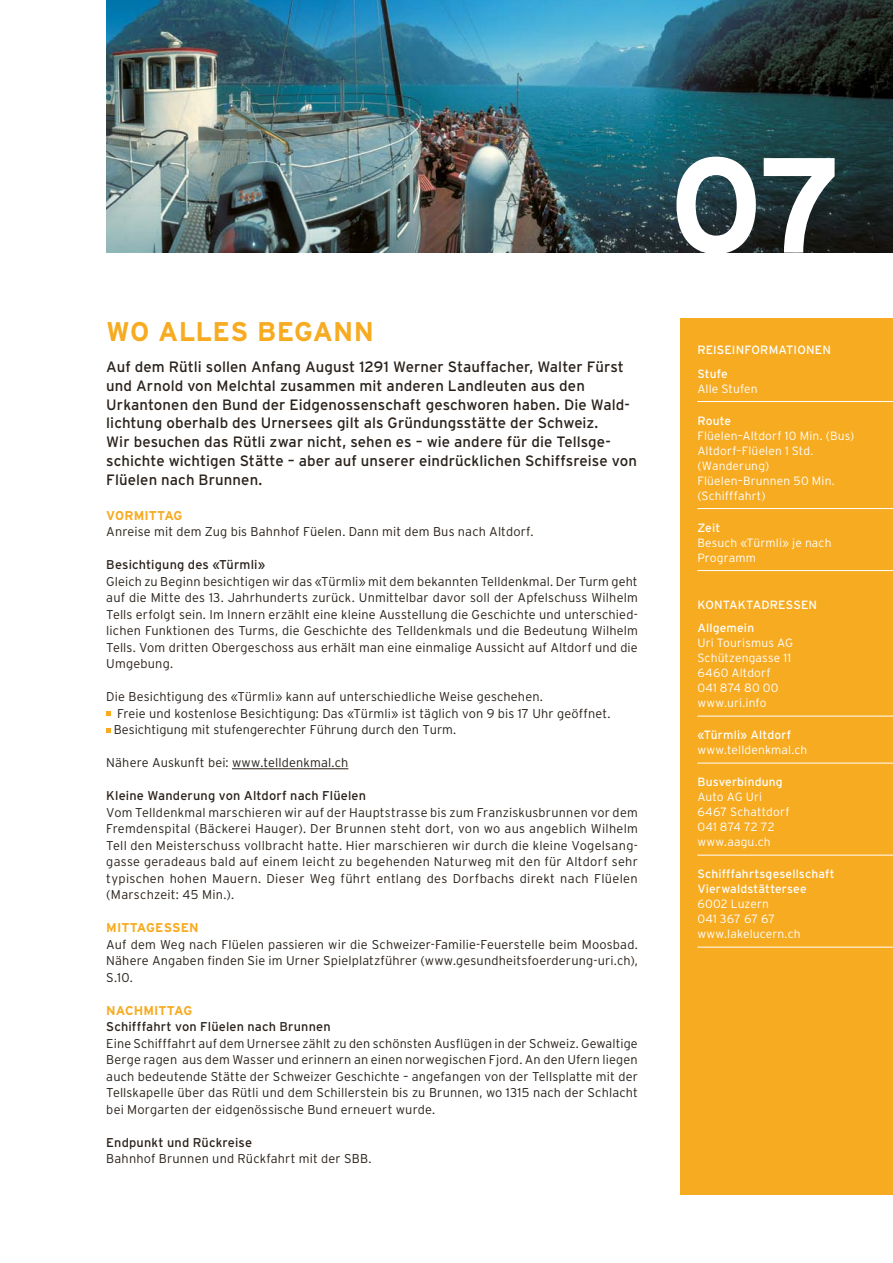
<style>
.page{position:relative;width:893px;height:1263px;background:#fff}
.page>*{position:absolute;margin:0;border:0;box-sizing:border-box;transform-origin:0 0}
.t1{font:700 135px "Interstate";color:#fff}
.t2{font:700 27px "Interstate";letter-spacing:.005em;color:#f7ab21}
.t3{font:15px/18.8px "Interstate";letter-spacing:.005em;color:#29211a}
.t4{font:300 12.75px/16.5px "Interstate";letter-spacing:.01em;color:#29211a;text-align:justify}
.t5{font:12.75px "Interstate";letter-spacing:.015em;color:#29211a}
.t6{font:700 12.75px "Interstate";letter-spacing:-.02em;color:#f7ab21}
.t7{font:300 12px/15px "Interstate";letter-spacing:.015em;color:#fff}
.t8{font:12px/23.5px "Interstate";letter-spacing:.01em;color:#fff}
</style>
<div class="page">
<img style="left:106px;top:0;width:787px;height:253px">
<hr style="left:232px;top:768px;width:116px;height:1px;background:#29211a">
<svg style="left:106px;top:712px;width:5px;height:4px"></svg>
<svg style="left:106px;top:728px;width:5px;height:4px"></svg>
<div style="left:680px;top:319px;width:213px;height:876px;background:#f7ab21"></div>
<hr style="left:697px;top:401px;width:196px;height:1px;background:#fff">
<hr style="left:697px;top:508px;width:196px;height:1px;background:#fff">
<hr style="left:697px;top:570px;width:196px;height:1px;background:#fff">
<hr style="left:697px;top:716px;width:196px;height:1px;background:#fff">
<hr style="left:697px;top:763px;width:196px;height:1px;background:#fff">
<hr style="left:697px;top:855px;width:196px;height:1px;background:#fff">
<hr style="left:697px;top:947px;width:196px;height:1px;background:#fff">
<h2 class="t2" style="left:106px;top:316px;width:269px">WO ALLES BEGANN</h2>
<p class="t3" style="left:106px;top:357px;width:532px">Auf dem Rütli sollen Anfang August 1291 Werner Stauffacher, Walter Fürst und Arnold von Melchtal zusammen mit anderen Landleuten aus den Urkantonen den Bund der Eidgenossenschaft geschworen haben. Die Wald&shy;lichtung oberhalb des Urnersees gilt als Gründungsstätte der Schweiz.<br>Wir besuchen das Rütli zwar nicht, sehen es – wie andere für die Tellsge&shy;schichte wichtigen Stätte – aber auf unserer eindrücklichen Schiffsreise von Flüelen nach Brunnen.</p>
<p class="t6" style="left:106px;top:508px;width:12px">VORMI</p>
<p class="t6" style="left:149px;top:508px;width:21px">TTAG</p>
<p class="t4" style="left:106px;top:523px;width:429px">Anreise mit dem Zug bis Bahnhof Füelen. Dann mit dem Bus nach Altdorf.</p>
<p class="t5" style="left:106px;top:557px;width:160px">Besichtigung des «Türmli»</p>
<p class="t4" style="left:106px;top:573px;width:533px">Gleich zu Beginn besichtigen wir das «Türmli» mit dem bekannten Telldenkmal. Der Turm geht auf die Mitte des 13. Jahrhunderts zurück. Unmittelbar davor soll der Apfelschuss Wilhelm Tells erfolgt sein. Im Innern erzählt eine kleine Ausstellung die Geschichte und unterschied&shy;lichen Funktionen des Turms, die Geschichte des Telldenkmals und die Bedeutung Wilhelm Tells. Vom dritten Obergeschoss aus erhält man eine einmalige Aussicht auf Altdorf und die Umgebung.</p>
<p class="t4" style="left:114px;top:688px;width:498px;text-align:left;text-indent:-8px">Die Besichtigung des «Türmli» kann auf unterschiedliche Weise geschehen.<br>Freie und kostenlose Besichtigung: Das «Türmli» ist täglich von 9 bis 17 Uhr geöffnet.<br>Besichtigung mit stufengerechter Führung durch den Turm.</p>
<p class="t4" style="left:106px;top:754px;width:244px">Nähere Auskunft bei: www.telldenkmal.ch</p>
<p class="t5" style="left:106px;top:788px;width:261px">Kleine Wanderung von Altdorf nach Flüelen</p>
<p class="t4" style="left:106px;top:804px;width:533px">Vom Telldenkmal marschieren wir auf der Hauptstrasse bis zum Franziskusbrunnen vor dem Fremdenspital (Bäckerei Hauger). Der Brunnen steht dort, von wo aus angeblich Wilhelm Tell den Meisterschuss vollbracht hatte. Hier marschieren wir durch die kleine Vogelsang&shy;gasse geradeaus bald auf einem leicht zu begehenden Naturweg mit den für Altdorf sehr typischen hohen Mauern. Dieser Weg führt entlang des Dorfbachs direkt nach Flüelen (Marschzeit: 45 Min.).</p>
<p class="t6" style="left:106px;top:920px;width:33px">MITTAGESSEN</p>
<p class="t4" style="left:106px;top:936px;width:533px">Auf dem Weg nach Flüelen passieren wir die Schweizer-Familie-Feuerstelle beim Moosbad.<br>Nähere Angaben finden Sie im Urner Spielplatzführer (www.gesundheitsfoerderung-uri.ch), S.10.</p>
<p class="t6" style="left:106px;top:1003px;width:3px">NACHMI</p>
<p class="t6" style="left:158px;top:1003px;width:21px">TTAG</p>
<p class="t5" style="left:106px;top:1019px;width:226px">Schifffahrt von Flüelen nach Brunnen</p>
<p class="t4" style="left:106px;top:1035px;width:533px">Eine Schifffahrt auf dem Urnersee zählt zu den schönsten Ausflügen in der Schweiz. Gewaltige Berge ragen aus dem Wasser und erinnern an einen norwegischen Fjord. An den Ufern liegen auch bedeutende Stätte der Schweizer Geschichte – angefangen von der Tellsplatte mit der Tellskapelle über das Rütli und dem Schillerstein bis zu Brunnen, wo 1315 nach der Schlacht bei Morgarten der eidgenössische Bund erneuert wurde.</p>
<p class="t5" style="left:106px;top:1135px;width:147px">Endpunkt und Rückreise</p>
<p class="t4" style="left:106px;top:1150px;width:267px">Bahnhof Brunnen und Rückfahrt mit der SBB.</p>
<h1 class="t1" style="left:670px;top:130px;width:175px">07</h1>
<p class="t8" style="left:697px;top:338px;width:135px">REISEINFORMATIONEN<br>Stufe</p>
<p class="t7" style="left:697px;top:381px;width:62px">Alle Stufen</p>
<p class="t8" style="left:697px;top:409px;width:35px">Route</p>
<p class="t7" style="left:697px;top:428px;width:158px">Flüelen–Altdorf 10 Min. (Bus)<br>Altdorf–Flüelen 1 Std. (Wanderung)<br>Flüelen–Brunnen 50 Min. (Schifffahrt)</p>
<p class="t8" style="left:697px;top:516px;width:24px">Zeit</p>
<p class="t7" style="left:697px;top:535px;width:136px">Besuch «Türmli» je nach<br>Programm</p>
<p class="t8" style="left:697px;top:593px;width:121px">KONTAKTADRESSEN<br>Allgemein</p>
<p class="t7" style="left:697px;top:635px;width:97px">Uri Tourismus AG<br>Schützengasse 11<br>6460 Altdorf<br>041 874 80 00 www.uri.info</p>
<p class="t8" style="left:697px;top:723px;width:95px">«Türmli» Altdorf</p>
<p class="t7" style="left:697px;top:742px;width:112px">www.telldenkmal.ch</p>
<p class="t8" style="left:697px;top:770px;width:87px">Busverbindung</p>
<p class="t7" style="left:697px;top:789px;width:94px">Auto AG Uri<br>6467 Schattdorf<br>041 874 72 72 www.aagu.ch</p>
<p class="t8" style="left:697px;top:866px;width:139px;line-height:15px">Schifffahrtsgesellschaft<br>Vierwaldstättersee</p>
<p class="t7" style="left:697px;top:896px;width:105px">6002 Luzern<br>041 367 67 67 www.lakelucern.ch</p>
</div>
